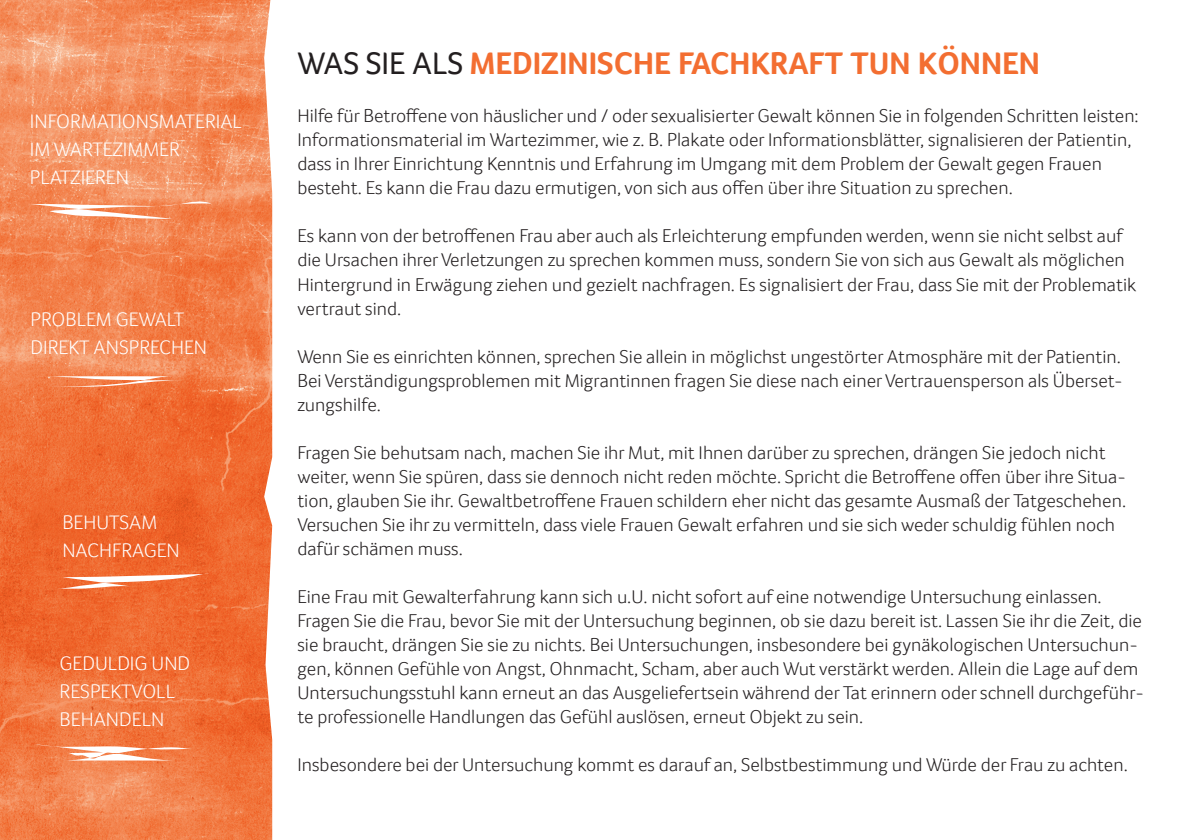
<style>
.page{position:relative;width:1191px;height:840px;background:#fff}
.page>*{position:absolute;margin:0;border:0;box-sizing:border-box;transform-origin:0 0}
.t1{font:700 32px "Transgourmet";color:#f36e31}
.t2{font:300 20px "Transgourmet";color:#fff}
.t3{font:300 19px/24px "Transgourmet";color:#231f20}
.s1{font-weight:400;color:#231f20}
</style>
<div class="page">
<img style="left:0;top:0;width:272px;height:839px">
<svg style="left:31px;top:200px;width:181px;height:19px"></svg>
<svg style="left:35px;top:376px;width:146px;height:11px;background:#f49a70"></svg>
<svg style="left:57px;top:572px;width:152px;height:16px"></svg>
<svg style="left:34px;top:743px;width:157px;height:17px"></svg>
<p class="t2" style="left:30px;top:109px;width:214px">INFORMATIONSMATERIAL</p>
<p class="t2" style="left:30px;top:137px;width:151px">IM WARTEZIMMER</p>
<p class="t2" style="left:30px;top:165px;width:101px">PLATZIEREN</p>
<p class="t2" style="left:31px;top:308px;width:155px">PROBLEM GEWALT</p>
<p class="t2" style="left:31px;top:336px;width:178px">DIREKT ANSPRECHEN</p>
<p class="t2" style="left:62px;top:510px;width:96px">BEHUTSAM</p>
<p class="t2" style="left:62px;top:538px;width:119px">NACHFRAGEN</p>
<p class="t2" style="left:60px;top:651px;width:132px">GEDULDIG UND</p>
<p class="t2" style="left:60px;top:679px;width:117px">RESPEKTVOLL</p>
<p class="t2" style="left:60px;top:707px;width:106px">BEHANDELN</p>
<p class="t1" style="left:297px;top:45px;width:744px"><span class="s1">WAS SIE ALS</span> MEDIZINISCHE FACHKRAFT TUN KÖNNEN</p>
<p class="t3" style="left:297px;top:104px;width:843px">Hilfe für Betroffene von häuslicher und / oder sexualisierter Gewalt können Sie in folgenden Schritten leisten:<br>Informationsmaterial im Wartezimmer, wie z. B. Plakate oder Informationsblätter, signalisieren der Patientin, dass in Ihrer Einrichtung Kenntnis und Erfahrung im Umgang mit dem Problem der Gewalt gegen Frauen besteht. Es kann die Frau dazu ermutigen, von sich aus offen über ihre Situation zu sprechen.</p>
<p class="t3" style="left:297px;top:224px;width:840px">Es kann von der betroffenen Frau aber auch als Erleichterung empfunden werden, wenn sie nicht selbst auf die Ursachen ihrer Verletzungen zu sprechen kommen muss, sondern Sie von sich aus Gewalt als möglichen Hintergrund in Erwägung ziehen und gezielt nachfragen. Es signalisiert der Frau, dass Sie mit der Problematik vertraut sind.</p>
<p class="t3" style="left:297px;top:344px;width:826px;text-align:justify">Wenn Sie es einrichten können, sprechen Sie allein in möglichst ungestörter Atmosphäre mit der Patientin.<br>Bei Verständigungsproblemen mit Migrantinnen fragen Sie diese nach einer Vertrauensperson als Überset&shy;zungshilfe.</p>
<p class="t3" style="left:297px;top:440px;width:830px">Fragen Sie behutsam nach, machen Sie ihr Mut, mit Ihnen darüber zu sprechen, drängen Sie jedoch nicht weiter, wenn Sie spüren, dass sie dennoch nicht reden möchte. Spricht die Betroffene offen über ihre Situa&shy;tion, glauben Sie ihr. Gewaltbetroffene Frauen schildern eher nicht das gesamte Ausmaß der Tatgeschehen.<br>Versuchen Sie ihr zu vermitteln, dass viele Frauen Gewalt erfahren und sie sich weder schuldig fühlen noch dafür schämen muss.</p>
<p class="t3" style="left:297px;top:584px;width:848px">Eine Frau mit Gewalterfahrung kann sich u.U. nicht sofort auf eine notwendige Untersuchung einlassen.<br>Fragen Sie die Frau, bevor Sie mit der Untersuchung beginnen, ob sie dazu bereit ist. Lassen Sie ihr die Zeit, die sie braucht, drängen Sie sie zu nichts. Bei Untersuchungen, insbesondere bei gynäkologischen Untersuchun&shy;gen, können Gefühle von Angst, Ohnmacht, Scham, aber auch Wut verstärkt werden. Allein die Lage auf dem Untersuchungsstuhl kann erneut an das Ausgeliefertsein während der Tat erinnern oder schnell durchgeführ&shy;te professionelle Handlungen das Gefühl auslösen, erneut Objekt zu sein.</p>
<p class="t3" style="left:297px;top:752px;width:832px">Insbesondere bei der Untersuchung kommt es darauf an, Selbstbestimmung und Würde der Frau zu achten.</p>
</div>
